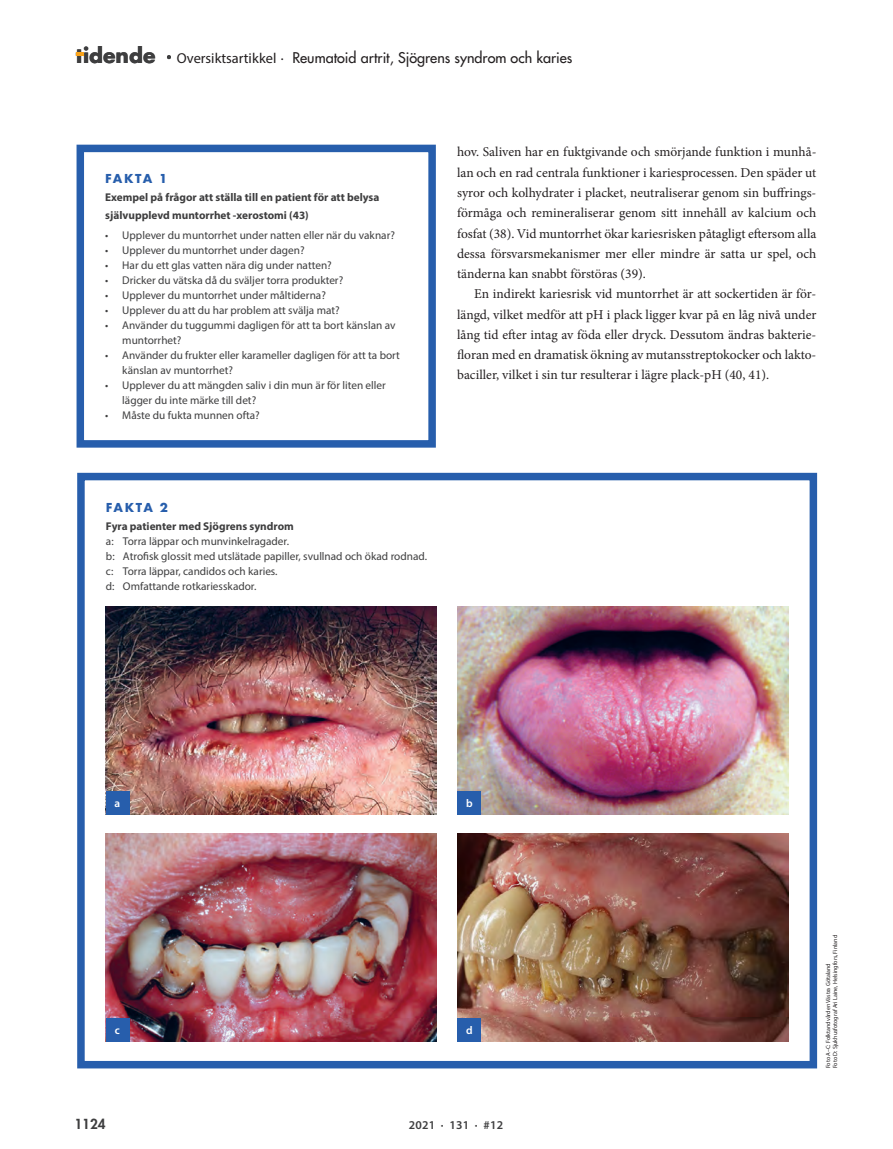
<style>
.page{position:relative;width:893px;height:1149px;background:#fff}
.page>*{position:absolute;margin:0;border:0;box-sizing:border-box;transform-origin:0 0}
.t1{font:700 20.4px "Futura Std";color:#3e3e3f}
.t2{font:500 14.4px "Futura Std";color:#231f20}
.t3{font:13.5px/20.2px "Minion Pro";color:#231f20;text-align:justify}
.t4{font:800 13.5px "Futura Std";color:#3e3e3f}
.t5{font:600 12px "Myriad Pro";letter-spacing:.02em;color:#3e3e3f}
.t6{font:700 12px "Futura";letter-spacing:.105em;color:#275eac}
.t7{font:11.25px/15px "Myriad Pro";color:#3e3e3f}
.t8{font:700 11.25px/18px "Myriad Pro";color:#3e3e3f}
.t9{font:600 11.25px "Myriad Pro";color:#fff}
.t10{font:6px/7.2px "Myriad Pro";color:#231f20}
.s1{font-family:"Myriad Pro";font-weight:400}
</style>
<div class="page">
<svg style="left:76px;top:53px;width:7px;height:3px"></svg>
<svg style="left:167px;top:55px;width:4px;height:4px"></svg>
<div style="left:77px;top:145px;width:359px;height:302px;border:8px solid #275eac"></div>
<div style="left:77px;top:472px;width:740px;height:596px;border:8px solid #275eac"></div>
<img style="left:106px;top:606px;width:330px;height:208px">
<img style="left:106px;top:833px;width:330px;height:208px">
<img style="left:458px;top:606px;width:330px;height:208px">
<img style="left:458px;top:833px;width:330px;height:208px">
<div style="left:106px;top:791px;width:23px;height:23px;background:#275eac"></div>
<div style="left:106px;top:1018px;width:23px;height:23px;background:#275eac"></div>
<div style="left:458px;top:791px;width:23px;height:23px;background:#275eac"></div>
<div style="left:458px;top:1018px;width:23px;height:23px;background:#275eac"></div>
<h1 class="t1" style="left:76px;top:42px;width:81px">tidende</h1>
<p class="t2" style="left:177px;top:49px;width:397px"><span class="s1">Oversiktsartikkel ·</span> Reumatoid artrit, Sjögrens syndrom och karies</p>
<p class="t6" style="left:105px;top:170px;width:64px">FAKTA 1</p>
<p class="t8" style="left:105px;top:188px;width:276px">Exempel på frågor att ställa till en patient för att belysa självupplevd muntorrhet -xerostomi (43)</p>
<p class="t7" style="left:105px;top:227px;width:291px">• Upplever du muntorrhet under natten eller när du vaknar?</p>
<p class="t7" style="left:105px;top:242px;width:201px">• Upplever du muntorrhet under dagen?</p>
<p class="t7" style="left:105px;top:257px;width:228px">• Har du ett glas vatten nära dig under natten?</p>
<p class="t7" style="left:105px;top:272px;width:239px">• Dricker du vätska då du sväljer torra produkter?</p>
<p class="t7" style="left:105px;top:287px;width:222px">• Upplever du muntorrhet under måltiderna?</p>
<p class="t7" style="left:105px;top:302px;width:236px">• Upplever du att du har problem att svälja mat?</p>
<p class="t7" style="left:122px;top:317px;width:275px;text-indent:-17px">• Använder du tuggummi dagligen för att ta bort känslan av muntorrhet?</p>
<p class="t7" style="left:122px;top:347px;width:279px;text-indent:-17px">• Använder du frukter eller karameller dagligen för att ta bort känslan av muntorrhet?</p>
<p class="t7" style="left:122px;top:377px;width:265px;text-indent:-17px">• Upplever du att mängden saliv i din mun är för liten eller lägger du inte märke till det?</p>
<p class="t7" style="left:105px;top:407px;width:156px">• Måste du fukta munnen ofta?</p>
<p class="t3" style="left:457px;top:142px;width:361px">hov. Saliven har en fuktgivande och smörjande funktion i munhå&shy;lan och en rad centrala funktioner i kariesprocessen. Den späder ut syror och kolhydrater i placket, neutraliserar genom sin buffrings&shy;förmåga och remineraliserar genom sitt innehåll av kalcium och fosfat (38). Vid muntorrhet ökar kariesrisken påtagligt eftersom alla dessa försvarsmekanismer mer eller mindre är satta ur spel, och tänderna kan snabbt förstöras (39).</p>
<p class="t3" style="left:457px;top:284px;width:361px;text-indent:17px">En indirekt kariesrisk vid muntorrhet är att sockertiden är för&shy;längd, vilket medför att pH i plack ligger kvar på en låg nivå under lång tid efter intag av föda eller dryck. Dessutom ändras bakterie&shy;floran med en dramatisk ökning av mutansstreptokocker och lakto&shy;baciller, vilket i sin tur resulterar i lägre plack-pH (40, 41).</p>
<p class="t6" style="left:106px;top:498px;width:64px">FAKTA 2</p>
<p class="t8" style="left:106px;top:516px;width:189px">Fyra patienter med Sjögrens syndrom</p>
<p class="t7" style="left:106px;top:533px;width:323px">a: Torra läppar och munvinkelragader.<br>b: Atrofisk glossit med utslätade papiller, svullnad och ökad rodnad. c: Torra läppar, candidos och karies.<br>d: Omfattande rotkariesskador.</p>
<p class="t9" style="left:115px;top:796px;width:7px">a</p>
<p class="t9" style="left:115px;top:1023px;width:7px">c</p>
<p class="t9" style="left:466px;top:796px;width:8px">b</p>
<p class="t9" style="left:466px;top:1023px;width:8px">d</p>
<p class="t4" style="left:74px;top:1115px;width:33px">1124</p>
<p class="t5" style="left:409px;top:1117px;width:96px">2021 · 131 · #12</p>
<p class="t10" style="left:824px;top:1068px;width:135px;rotate:-90deg">Foto A–C: Folktandvården Västra Götaland<br>Foto D: Sjukhusfotograf Ari Laine, Helsingfors, Finland</p>
</div>
